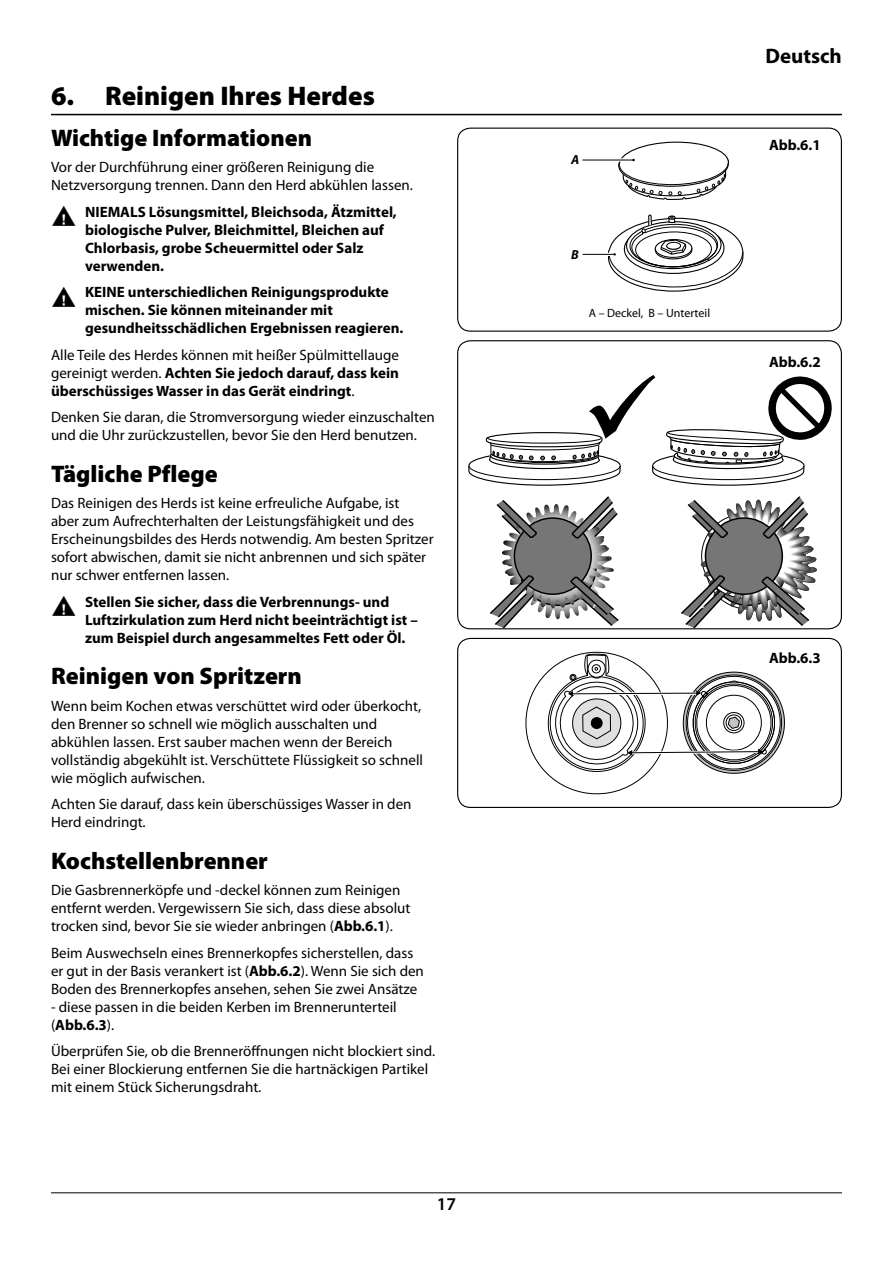
<style>
.page{position:relative;width:893px;height:1263px;background:#fff}
.page>*{position:absolute;margin:0;border:0;box-sizing:border-box;transform-origin:0 0}
.Heading_1{font:900 27px "Myriad Pro";color:#000}
.Heading_2{font:900 24px "Myriad Pro";color:#000}
.t1{font:700 21px "Myriad Pro";color:#000}
.t2{font:600 18px "Myriad Pro";color:#000}
.Body{font:15px/18px "Myriad Pro";color:#000}
.Body-2{font:700 15px/18px "Myriad Pro";color:#000}
.t3{font:italic 700 13.2px "Myriad Pro";color:#000}
.Body_centre{font:12px "Myriad Pro";color:#000}
.s1{font-weight:400}
.s2{font-weight:700}
</style>
<div class="page">
<hr style="left:51px;top:1192px;width:791px;height:1px;background:#000">
<svg style="left:525px;top:651px;width:260px;height:144px"></svg>
<div style="left:457px;top:638px;width:385px;height:170px;border:1px solid #000;border-radius:13px"></div>
<svg style="left:468px;top:375px;width:364px;height:111px"></svg>
<svg style="left:582px;top:159px;width:36px;height:1px"></svg>
<hr style="left:582px;top:160px;width:52px;height:1px;background:#000">
<svg style="left:618px;top:141px;width:112px;height:59px"></svg>
<hr style="left:583px;top:254px;width:32px;height:1px;background:#000">
<svg style="left:607px;top:215px;width:137px;height:77px"></svg>
<div style="left:457px;top:128px;width:385px;height:204px;border:1px solid #000;border-radius:13px"></div>
<svg style="left:488px;top:496px;width:132px;height:133px"></svg>
<svg style="left:679px;top:496px;width:139px;height:133px"></svg>
<hr style="left:51px;top:114px;width:791px;height:1px;background:#000">
<div style="left:766px;top:646px;width:64px;height:22px;background:#fff"></div>
<p class="Heading_1" style="left:51px;top:81px;width:325px">6. Reinigen Ihres Herdes</p>
<p class="Heading_2" style="left:51px;top:124px;width:263px">Wichtige Informationen</p>
<p class="Body" style="left:51px;top:158px;width:363px">Vor der Durchführung einer größeren Reinigung die<br>Netzversorgung trennen. Dann den Herd abkühlen lassen.</p>
<p class="Body-2" style="left:85px;top:202px;width:313px;text-indent:-34px">■ NIEMALS Lösungsmittel, Bleichsoda, Ätzmittel, biologische Pulver, Bleichmittel, Bleichen auf Chlorbasis, grobe Scheuermittel oder Salz verwenden.</p>
<p class="Body-2" style="left:85px;top:283px;width:320px;text-indent:-34px">■ KEINE unterschiedlichen Reinigungsprodukte mischen. Sie können miteinander mit gesundheitsschädlichen Ergebnissen reagieren.</p>
<p class="Body-2" style="left:51px;top:345px;width:350px;text-align:justify"><span class="s1">Alle Teile des Herdes können mit heißer Spülmittellauge gereinigt werden.</span> Achten Sie jedoch darauf, dass kein überschüssiges Wasser in das Gerät eindringt<span class="s1">.</span></p>
<p class="Body" style="left:51px;top:408px;width:385px">Denken Sie daran, die Stromversorgung wieder einzuschalten und die Uhr zurückzustellen, bevor Sie den Herd benutzen.</p>
<p class="Heading_2" style="left:51px;top:460px;width:168px">Tägliche Pflege</p>
<p class="Body" style="left:51px;top:494px;width:384px">Das Reinigen des Herds ist keine erfreuliche Aufgabe, ist<br>aber zum Aufrechterhalten der Leistungsfähigkeit und des Erscheinungsbildes des Herds notwendig. Am besten Spritzer sofort abwischen, damit sie nicht anbrennen und sich später nur schwer entfernen lassen.</p>
<p class="Body-2" style="left:85px;top:592px;width:334px;text-indent:-34px">■ Stellen Sie sicher, dass die Verbrennungs- und<br>Luftzirkulation zum Herd nicht beeinträchtigt ist – zum Beispiel durch angesammeltes Fett oder Öl.</p>
<p class="Heading_2" style="left:51px;top:662px;width:252px">Reinigen von Spritzern</p>
<p class="Body" style="left:51px;top:696px;width:374px">Wenn beim Kochen etwas verschüttet wird oder überkocht, den Brenner so schnell wie möglich ausschalten und abkühlen lassen. Erst sauber machen wenn der Bereich vollständig abgekühlt ist. Verschüttete Flüssigkeit so schnell wie möglich aufwischen.</p>
<p class="Body" style="left:51px;top:795px;width:362px">Achten Sie darauf, dass kein überschüssiges Wasser in den<br>Herd eindringt.</p>
<p class="Heading_2" style="left:51px;top:847px;width:218px">Kochstellenbrenner</p>
<p class="Body" style="left:51px;top:881px;width:361px">Die Gasbrennerköpfe und -deckel können zum Reinigen entfernt werden. Vergewissern Sie sich, dass diese absolut trocken sind, bevor Sie sie wieder anbringen (<span class="s2">Abb.6.1</span>).</p>
<p class="Body" style="left:51px;top:944px;width:374px">Beim Auswechseln eines Brennerkopfes sicherstellen, dass er gut in der Basis verankert ist (<span class="s2">Abb.6.2</span>). Wenn Sie sich den<br>Boden des Brennerkopfes ansehen, sehen Sie zwei Ansätze</p>
<p class="Body" style="left:51px;top:998px;width:347px">- diese passen in die beiden Kerben im Brennerunterteil (<span class="s2">Abb.6.3</span>).</p>
<p class="Body" style="left:51px;top:1042px;width:386px">Überprüfen Sie, ob die Brenneröffnungen nicht blockiert sind.<br>Bei einer Blockierung entfernen Sie die hartnäckigen Partikel mit einem Stück Sicherungsdraht.</p>
<p class="t2" style="left:437px;top:1193px;width:21px">17</p>
<p class="t3" style="left:571px;top:151px;width:10px">A</p>
<p class="t3" style="left:571px;top:246px;width:9px">B</p>
<p class="Body_centre" style="left:589px;top:306px;width:123px">A – Deckel, B – Unterteil</p>
<h3 class="t1" style="left:765px;top:42px;width:78px">Deutsch</h3>
<p class="Body-2" style="left:769px;top:136px;width:53px">Abb.6.1</p>
<p class="Body-2" style="left:769px;top:353px;width:53px">Abb.6.2</p>
<p class="Body-2" style="left:769px;top:648px;width:53px">Abb.6.3</p>
</div>
